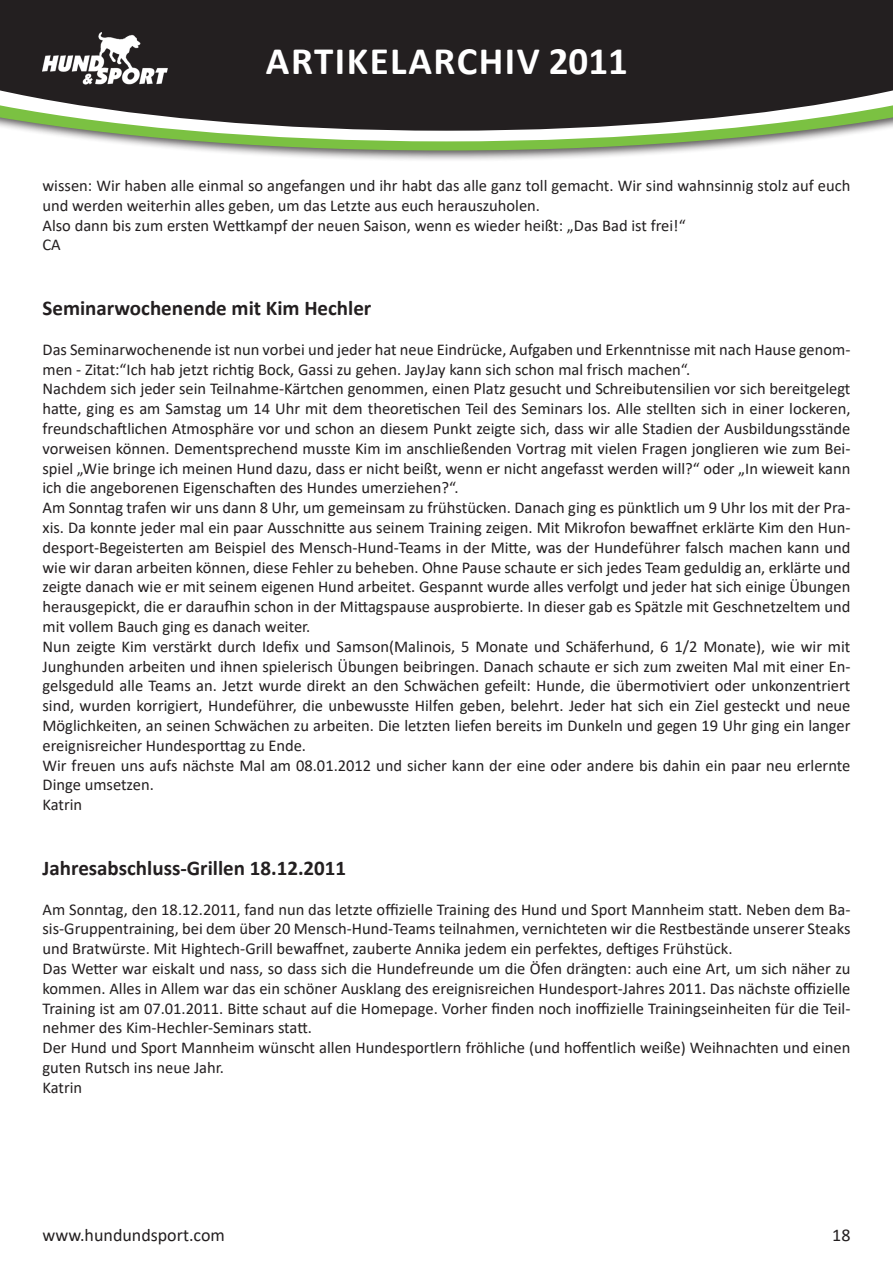
<style>
.page{position:relative;width:893px;height:1263px;background:#fff}
.page>*{position:absolute;margin:0;border:0;box-sizing:border-box;transform-origin:0 0}
.t1{font:700 39px "Calibri";letter-spacing:.04em;color:#fff}
.t2{font:700 21px "Calibri";color:#231f20}
.t3{font:18px "Calibri";color:#231f20}
.t4{font:16.5px/19.8px "Calibri";color:#231f20}
</style>
<div class="page">
<div style="left:0;top:0;width:893px;height:162px;background:#231f20;opacity:.75"></div>
<svg style="left:0;top:141px;width:893px;height:10px"></svg>
<svg style="left:0;top:131px;width:893px;height:10px"></svg>
<svg style="left:0;top:0;width:893px;height:131px;background:#353330"></svg>
<img style="left:43px;top:32px;width:131px;height:55px">
<h1 class="t1" style="left:266px;top:34px;width:363px">ARTIKELARCHIV 2011</h1>
<p class="t4" style="left:43px;top:175px;width:809px">wissen: Wir haben alle einmal so angefangen und ihr habt das alle ganz toll gemacht. Wir sind wahnsinnig stolz auf euch und werden weiterhin alles geben, um das Letzte aus euch herauszuholen.<br>Also dann bis zum ersten Wettkampf der neuen Saison, wenn es wieder heißt: „Das Bad ist frei!“<br>CA</p>
<p class="t2" style="left:43px;top:293px;width:330px">Seminarwochenende mit Kim Hechler</p>
<p class="t4" style="left:43px;top:339px;width:809px">Das Seminarwochenende ist nun vorbei und jeder hat neue Eindrücke, Aufgaben und Erkenntnisse mit nach Hause genom&shy;men - Zitat:“Ich hab jetzt richtig Bock, Gassi zu gehen. JayJay kann sich schon mal frisch machen“.<br>Nachdem sich jeder sein Teilnahme-Kärtchen genommen, einen Platz gesucht und Schreibutensilien vor sich bereitgelegt hatte, ging es am Samstag um 14 Uhr mit dem theoretischen Teil des Seminars los. Alle stellten sich in einer lockeren, freundschaftlichen Atmosphäre vor und schon an diesem Punkt zeigte sich, dass wir alle Stadien der Ausbildungsstände vorweisen können. Dementsprechend musste Kim im anschließenden Vortrag mit vielen Fragen jonglieren wie zum Bei&shy;spiel „Wie bringe ich meinen Hund dazu, dass er nicht beißt, wenn er nicht angefasst werden will?“ oder „In wieweit kann ich die angeborenen Eigenschaften des Hundes umerziehen?“.<br>Am Sonntag trafen wir uns dann 8 Uhr, um gemeinsam zu frühstücken. Danach ging es pünktlich um 9 Uhr los mit der Pra&shy;xis. Da konnte jeder mal ein paar Ausschnitte aus seinem Training zeigen. Mit Mikrofon bewaffnet erklärte Kim den Hun&shy;desport-Begeisterten am Beispiel des Mensch-Hund-Teams in der Mitte, was der Hundeführer falsch machen kann und wie wir daran arbeiten können, diese Fehler zu beheben. Ohne Pause schaute er sich jedes Team geduldig an, erklärte und zeigte danach wie er mit seinem eigenen Hund arbeitet. Gespannt wurde alles verfolgt und jeder hat sich einige Übungen herausgepickt, die er daraufhin schon in der Mittagspause ausprobierte. In dieser gab es Spätzle mit Geschnetzeltem und mit vollem Bauch ging es danach weiter.<br>Nun zeigte Kim verstärkt durch Idefix und Samson(Malinois, 5 Monate und Schäferhund, 6 1/2 Monate), wie wir mit Junghunden arbeiten und ihnen spielerisch Übungen beibringen. Danach schaute er sich zum zweiten Mal mit einer En&shy;gelsgeduld alle Teams an. Jetzt wurde direkt an den Schwächen gefeilt: Hunde, die übermotiviert oder unkonzentriert sind, wurden korrigiert, Hundeführer, die unbewusste Hilfen geben, belehrt. Jeder hat sich ein Ziel gesteckt und neue Möglichkeiten, an seinen Schwächen zu arbeiten. Die letzten liefen bereits im Dunkeln und gegen 19 Uhr ging ein langer ereignisreicher Hundesporttag zu Ende.<br>Wir freuen uns aufs nächste Mal am 08.01.2012 und sicher kann der eine oder andere bis dahin ein paar neu erlernte Dinge umsetzen.<br>Katrin</p>
<p class="t2" style="left:43px;top:853px;width:305px">Jahresabschluss-Grillen 18.12.2011</p>
<p class="t4" style="left:43px;top:899px;width:809px">Am Sonntag, den 18.12.2011, fand nun das letzte offizielle Training des Hund und Sport Mannheim statt. Neben dem Ba&shy;sis-Gruppentraining, bei dem über 20 Mensch-Hund-Teams teilnahmen, vernichteten wir die Restbestände unserer Steaks und Bratwürste. Mit Hightech-Grill bewaffnet, zauberte Annika jedem ein perfektes, deftiges Frühstück.<br>Das Wetter war eiskalt und nass, so dass sich die Hundefreunde um die Öfen drängten: auch eine Art, um sich näher zu kommen. Alles in Allem war das ein schöner Ausklang des ereignisreichen Hundesport-Jahres 2011. Das nächste offizielle Training ist am 07.01.2011. Bitte schaut auf die Homepage. Vorher finden noch inoffizielle Trainingseinheiten für die Teil&shy;nehmer des Kim-Hechler-Seminars statt.<br>Der Hund und Sport Mannheim wünscht allen Hundesportlern fröhliche (und hoffentlich weiße) Weihnachten und einen guten Rutsch ins neue Jahr.<br>Katrin</p>
<p class="t3" style="left:43px;top:1223px;width:184px">www.hundundsport.com</p>
<p class="t3" style="left:832px;top:1223px;width:20px">18</p>
</div>
